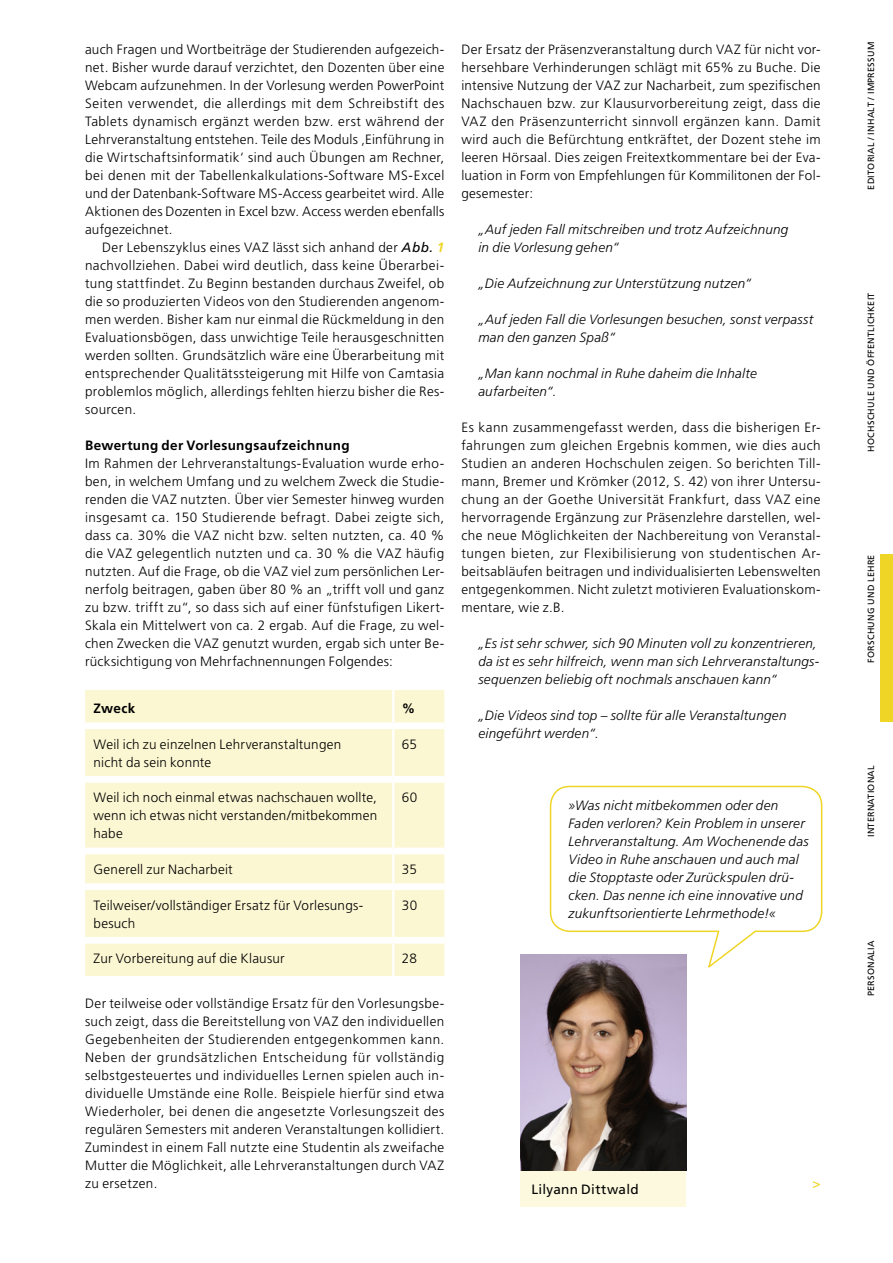
<style>
.page{position:relative;width:893px;height:1263px;background:#fff}
.page>*{position:absolute;margin:0;border:0;box-sizing:border-box;transform-origin:0 0}
.t1{font:300 13.5px/18px "Frutiger LT";letter-spacing:.02em;color:#000;text-align:justify}
.t2{font:italic 300 13.5px/18px "Frutiger LT";letter-spacing:.015em;color:#000}
.t3{font:700 13.5px "Frutiger LT";letter-spacing:.025em;color:#000}
.t4{font:13.5px "Frutiger LT";letter-spacing:.02em;color:#000}
.t5{font:13.5px "Frutiger LT";color:#efd525}
.t6{font:9px "Frutiger LT";letter-spacing:.025em;color:#000}
.s1{font-weight:400;font-style:italic}
.s2{font-weight:700;font-style:italic;color:#efd525}
</style>
<div class="page">
<div style="left:880px;top:554px;width:13px;height:168px;background:#efd525"></div>
<div style="left:85px;top:690px;width:359px;height:286px;background:#fcf7d3"></div>
<hr style="left:392px;top:690px;width:2px;height:32px;background:#fff">
<hr style="left:392px;top:729px;width:2px;height:47px;background:#fff">
<hr style="left:392px;top:783px;width:2px;height:65px;background:#fff">
<hr style="left:392px;top:854px;width:2px;height:29px;background:#fff">
<hr style="left:392px;top:890px;width:2px;height:47px;background:#fff">
<hr style="left:392px;top:944px;width:2px;height:32px;background:#fff">
<div style="left:85px;top:722px;width:308px;height:7px;background:#fff"></div>
<div style="left:393px;top:722px;width:51px;height:7px;background:#fff"></div>
<div style="left:85px;top:776px;width:308px;height:7px;background:#fff"></div>
<div style="left:393px;top:776px;width:51px;height:7px;background:#fff"></div>
<div style="left:85px;top:848px;width:308px;height:6px;background:#fff"></div>
<div style="left:393px;top:848px;width:51px;height:6px;background:#fff"></div>
<div style="left:85px;top:883px;width:308px;height:7px;background:#fff"></div>
<div style="left:393px;top:883px;width:51px;height:7px;background:#fff"></div>
<div style="left:85px;top:937px;width:308px;height:7px;background:#fff"></div>
<div style="left:393px;top:937px;width:51px;height:7px;background:#fff"></div>
<svg style="left:549px;top:785px;width:274px;height:186px"></svg>
<div style="left:520px;top:1152px;width:166px;height:54px;background:#fdf9de"></div>
<img style="left:520px;top:954px;width:166px;height:217px">
<p class="t1" style="left:85px;top:41px;width:361px">auch Fragen und Wortbeiträge der Studierenden aufgezeich&shy;net. Bisher wurde darauf verzichtet, den Dozenten über eine Webcam aufzunehmen. In der Vorlesung werden PowerPoint Seiten verwendet, die allerdings mit dem Schreibstift des Tablets dynamisch ergänzt werden bzw. erst während der Lehrveranstaltung entstehen. Teile des Moduls ‚Einführung in die Wirtschaftsinformatik‘ sind auch Übungen am Rechner, bei denen mit der Tabellenkalkulations-Software MS-Excel und der Datenbank-Software MS-Access gearbeitet wird. Alle Aktionen des Dozenten in Excel bzw. Access werden ebenfalls aufgezeichnet.</p>
<p class="t1" style="left:85px;top:238px;width:361px;text-indent:17px">Der Lebenszyklus eines VAZ lässt sich anhand der <span class="s1">Abb.</span> <span class="s2">1 </span>nachvollziehen. Dabei wird deutlich, dass keine Überarbei&shy;tung stattfindet. Zu Beginn bestanden durchaus Zweifel, ob die so produzierten Videos von den Studierenden angenom&shy;men werden. Bisher kam nur einmal die Rückmeldung in den Evaluationsbögen, dass unwichtige Teile herausgeschnitten werden sollten. Grundsätzlich wäre eine Überarbeitung mit entsprechender Qualitätssteigerung mit Hilfe von Camtasia problemlos möglich, allerdings fehlten hierzu bisher die Res&shy;sourcen.</p>
<p class="t3" style="left:85px;top:437px;width:266px">Bewertung der Vorlesungsaufzeichnung</p>
<p class="t1" style="left:85px;top:454px;width:361px">Im Rahmen der Lehrveranstaltungs-Evaluation wurde erho&shy;ben, in welchem Umfang und zu welchem Zweck die Studie&shy;renden die VAZ nutzten. Über vier Semester hinweg wurden insgesamt ca. 150 Studierende befragt. Dabei zeigte sich, dass ca. 30% die VAZ nicht bzw. selten nutzten, ca. 40 % die VAZ gelegentlich nutzten und ca. 30 % die VAZ häufig nutzten. Auf die Frage, ob die VAZ viel zum persönlichen Ler&shy;nerfolg beitragen, gaben über 80 % an „trifft voll und ganz zu bzw. trifft zu“, so dass sich auf einer fünfstufigen Likert-Skala ein Mittelwert von ca. 2 ergab. Auf die Frage, zu wel&shy;chen Zwecken die VAZ genutzt wurden, ergab sich unter Be&shy;rücksichtigung von Mehrfachnennungen Folgendes:</p>
<p class="t3" style="left:94px;top:700px;width:43px">Zweck</p>
<p class="t3" style="left:402px;top:700px;width:15px">%</p>
<p class="t1" style="left:94px;top:735px;width:249px">Weil ich zu einzelnen Lehrveranstaltungen nicht da sein konnte</p>
<p class="t1" style="left:402px;top:735px;width:17px">65</p>
<p class="t1" style="left:94px;top:789px;width:285px">Weil ich noch einmal etwas nachschauen wollte, wenn ich etwas nicht verstanden/mitbekommen habe</p>
<p class="t1" style="left:402px;top:789px;width:17px">60</p>
<p class="t1" style="left:94px;top:860px;width:141px">Generell zur Nacharbeit</p>
<p class="t1" style="left:402px;top:860px;width:17px">35</p>
<p class="t1" style="left:94px;top:896px;width:271px">Teilweiser/vollständiger Ersatz für Vorlesungs&shy;besuch</p>
<p class="t1" style="left:402px;top:896px;width:17px">30</p>
<p class="t1" style="left:94px;top:950px;width:193px">Zur Vorbereitung auf die Klausur</p>
<p class="t1" style="left:402px;top:950px;width:17px">28</p>
<p class="t1" style="left:85px;top:995px;width:361px">Der teilweise oder vollständige Ersatz für den Vorlesungsbe&shy;such zeigt, dass die Bereitstellung von VAZ den individuellen Gegebenheiten der Studierenden entgegenkommen kann.<br>Neben der grundsätzlichen Entscheidung für vollständig selbstgesteuertes und individuelles Lernen spielen auch in&shy;dividuelle Umstände eine Rolle. Beispiele hierfür sind etwa Wiederholer, bei denen die angesetzte Vorlesungszeit des regulären Semesters mit anderen Veranstaltungen kollidiert.<br>Zumindest in einem Fall nutzte eine Studentin als zweifache Mutter die Möglichkeit, alle Lehrveranstaltungen durch VAZ zu ersetzen.</p>
<p class="t1" style="left:461px;top:40px;width:361px">Der Ersatz der Präsenzveranstaltung durch VAZ für nicht vor&shy;hersehbare Verhinderungen schlägt mit 65% zu Buche. Die intensive Nutzung der VAZ zur Nacharbeit, zum spezifischen Nachschauen bzw. zur Klausurvorbereitung zeigt, dass die VAZ den Präsenzunterricht sinnvoll ergänzen kann. Damit wird auch die Befürchtung entkräftet, der Dozent stehe im leeren Hörsaal. Dies zeigen Freitextkommentare bei der Eva&shy;luation in Form von Empfehlungen für Kommilitonen der Fol&shy;gesemester:</p>
<p class="t2" style="left:478px;top:220px;width:312px">„Auf jeden Fall mitschreiben und trotz Aufzeichnung in die Vorlesung gehen“</p>
<p class="t2" style="left:478px;top:274px;width:274px">„Die Aufzeichnung zur Unterstützung nutzen“</p>
<p class="t2" style="left:478px;top:310px;width:336px">„Auf jeden Fall die Vorlesungen besuchen, sonst verpasst man den ganzen Spaß“</p>
<p class="t2" style="left:478px;top:364px;width:280px">„Man kann nochmal in Ruhe daheim die Inhalte aufarbeiten“.</p>
<p class="t1" style="left:461px;top:418px;width:361px">Es kann zusammengefasst werden, dass die bisherigen Er&shy;fahrungen zum gleichen Ergebnis kommen, wie dies auch Studien an anderen Hochschulen zeigen. So berichten Till&shy;mann, Bremer und Krömker (2012, S. 42) von ihrer Untersu&shy;chung an der Goethe Universität Frankfurt, dass VAZ eine hervorragende Ergänzung zur Präsenzlehre darstellen, wel&shy;che neue Möglichkeiten der Nachbereitung von Veranstal&shy;tungen bieten, zur Flexibilisierung von studentischen Ar&shy;beitsabläufen beitragen und individualisierten Lebenswelten entgegenkommen. Nicht zuletzt motivieren Evaluationskom&shy;mentare, wie z.B.</p>
<p class="t2" style="left:478px;top:634px;width:342px">„Es ist sehr schwer, sich 90 Minuten voll zu konzentrieren, da ist es sehr hilfreich, wenn man sich Lehrveranstaltungs&shy;sequenzen beliebig oft nochmals anschauen kann“</p>
<p class="t2" style="left:478px;top:706px;width:310px">„Die Videos sind top – sollte für alle Veranstaltungen eingeführt werden“.</p>
<p class="t2" style="left:568px;top:796px;width:242px">»Was nicht mitbekommen oder den Faden verloren? Kein Problem in unserer Lehrveranstaltung. Am Wochenende das Video in Ruhe anschauen und auch mal die Stopptaste oder Zurückspulen drü&shy;cken. Das nenne ich eine innovative und zukunftsorientierte Lehrmethode!«</p>
<p class="t4" style="left:531px;top:1181px;width:109px">Lilyann Dittwald</p>
<p class="t5" style="left:813px;top:1175px;width:10px">&gt;</p>
<p class="t6" style="left:866px;top:190px;width:149px;rotate:-90deg">EDITORIAL / INHALT / IMPRESSUM</p>
<p class="t6" style="left:866px;top:451px;width:160px;rotate:-90deg">HOCHSCHULE UND ÖFFENTLICHKEIT</p>
<p class="t6" style="left:866px;top:662px;width:109px;rotate:-90deg">FORSCHUNG UND LEHRE</p>
<p class="t6" style="left:866px;top:837px;width:73px;rotate:-90deg">INTERNATIONAL</p>
<p class="t6" style="left:866px;top:996px;width:57px;rotate:-90deg">PERSONALIA</p>
</div>
